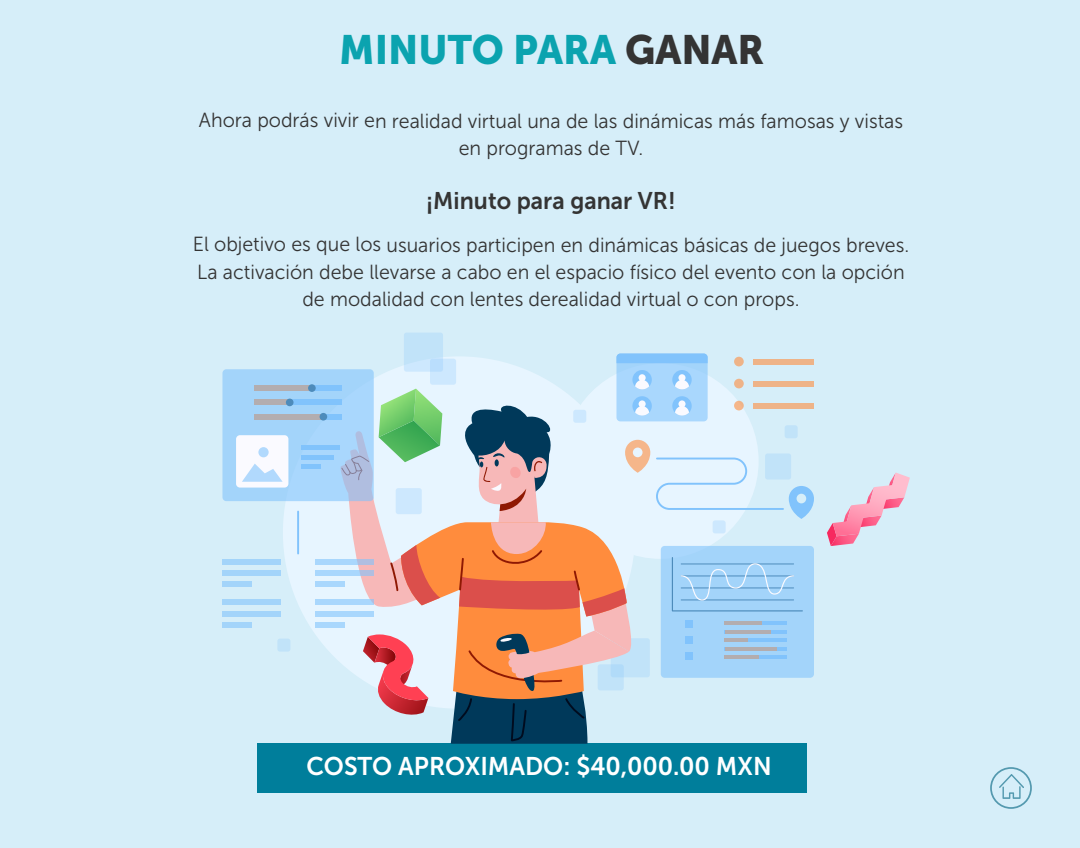
<style>
.page{position:relative;width:1080px;height:848px;background:#d6eef9}
.page>*{position:absolute;margin:0;border:0;box-sizing:border-box;transform-origin:0 0}
.t1{font:40.7px "Museo Sans 900";color:#0ba3af;scale:.96 1}
.t2{font:25.5px "Museo Sans 700";color:#fff;scale:.96 1}
.t3{font:24px "Museo Sans 700";color:#343434;scale:.96 1}
.t4{font:20.4px/27.2px "Museo Sans 300";color:#343434;text-align:center;scale:.96 1}
.s1{color:#343434}
</style>
<div class="page">
<div style="left:257px;top:743px;width:550px;height:50px;background:#007e9b"></div>
<div style="left:283px;top:356px;width:352px;height:353px;background:#e7f5ff;border-radius:50%"></div>
<div style="left:563px;top:363px;width:196px;height:196px;background:#e7f5ff;border-radius:50%"></div>
<div style="left:430px;top:359px;width:26px;height:26px;background:#cde8fe;border-radius:3px"></div>
<div style="left:404px;top:333px;width:39px;height:39px;background:#c1e3f9;border-radius:3px"></div>
<div style="left:277px;top:639px;width:13px;height:13px;background:#c1e3f9;border-radius:3px"></div>
<svg style="left:428px;top:526px;width:23px;height:173px"></svg>
<svg style="left:222px;top:369px;width:152px;height:132px;background:#a2d0f5"></svg>
<div style="left:236px;top:435px;width:52px;height:53px;background:#fafaff;border-radius:4px"></div>
<svg style="left:242px;top:464px;width:41px;height:18px"></svg>
<div style="left:258px;top:447px;width:11px;height:10px;background:#b1d9fd;border-radius:50%"></div>
<div style="left:222px;top:611px;width:59px;height:5px;background:#a3d4fa"></div>
<div style="left:222px;top:600px;width:59px;height:5px;background:#a3d4fa"></div>
<div style="left:222px;top:622px;width:30px;height:6px;background:#a3d4fa"></div>
<div style="left:222px;top:571px;width:59px;height:5px;background:#a3d4fa"></div>
<div style="left:222px;top:559px;width:59px;height:6px;background:#a3d4fa"></div>
<div style="left:222px;top:582px;width:30px;height:5px;background:#a3d4fa"></div>
<div style="left:316px;top:611px;width:58px;height:5px;background:#a9d7fd"></div>
<div style="left:316px;top:600px;width:58px;height:5px;background:#a9d7fd"></div>
<div style="left:316px;top:622px;width:29px;height:6px;background:#a9d7fd"></div>
<div style="left:316px;top:571px;width:58px;height:5px;background:#a9d7fd"></div>
<div style="left:316px;top:559px;width:58px;height:6px;background:#a9d7fd"></div>
<div style="left:316px;top:582px;width:29px;height:5px;background:#a9d7fd"></div>
<hr style="left:297px;top:512px;width:2px;height:42px;background:#81c3fc">
<div style="left:616px;top:354px;width:92px;height:67px;background:#a9d7fd;border-radius:4px"></div>
<svg style="left:616px;top:354px;width:92px;height:9px"></svg>
<div style="left:672px;top:370px;width:20px;height:19px;background:#81c3fc;border-radius:50%"></div>
<svg style="left:675px;top:374px;width:14px;height:15px"></svg>
<svg style="left:672px;top:396px;width:20px;height:20px"></svg>
<div style="left:632px;top:370px;width:20px;height:19px;background:#81c3fc;border-radius:50%"></div>
<svg style="left:635px;top:374px;width:14px;height:15px"></svg>
<svg style="left:632px;top:396px;width:20px;height:20px"></svg>
<svg style="left:734px;top:357px;width:10px;height:9px"></svg>
<div style="left:754px;top:359px;width:60px;height:5px;background:#eeb388"></div>
<svg style="left:734px;top:379px;width:10px;height:9px"></svg>
<div style="left:754px;top:381px;width:60px;height:5px;background:#eeb388"></div>
<svg style="left:451px;top:400px;width:363px;height:344px"></svg>
<svg style="left:341px;top:389px;width:101px;height:220px"></svg>
<svg style="left:827px;top:473px;width:83px;height:73px"></svg>
<svg style="left:363px;top:634px;width:65px;height:81px"></svg>
<svg style="left:999px;top:774px;width:25px;height:25px"></svg>
<div style="left:990px;top:767px;width:42px;height:42px;border:2px solid #5499af;border-radius:50%"></div>
<h1 class="t1" style="left:339px;top:27px;width:444px">MINUTO PARA <span class="s1">GANAR</span></h1>
<p class="t4" style="left:199px;top:107px;width:735px">Ahora podrás vivir en realidad virtual una de las dinámicas más famosas y vistas en programas de TV.</p>
<p class="t3" style="left:426px;top:187px;width:261px">¡Minuto para ganar VR!</p>
<p class="t4" style="left:193px;top:231px;width:748px">El objetivo es que los usuarios participen en dinámicas básicas de juegos breves.<br>La activación debe llevarse a cabo en el espacio físico del evento con la opción de modalidad con lentes derealidad virtual o con props.</p>
<p class="t2" style="left:307px;top:752px;width:486px">COSTO APROXIMADO: $40,000.00 MXN</p>
</div>
